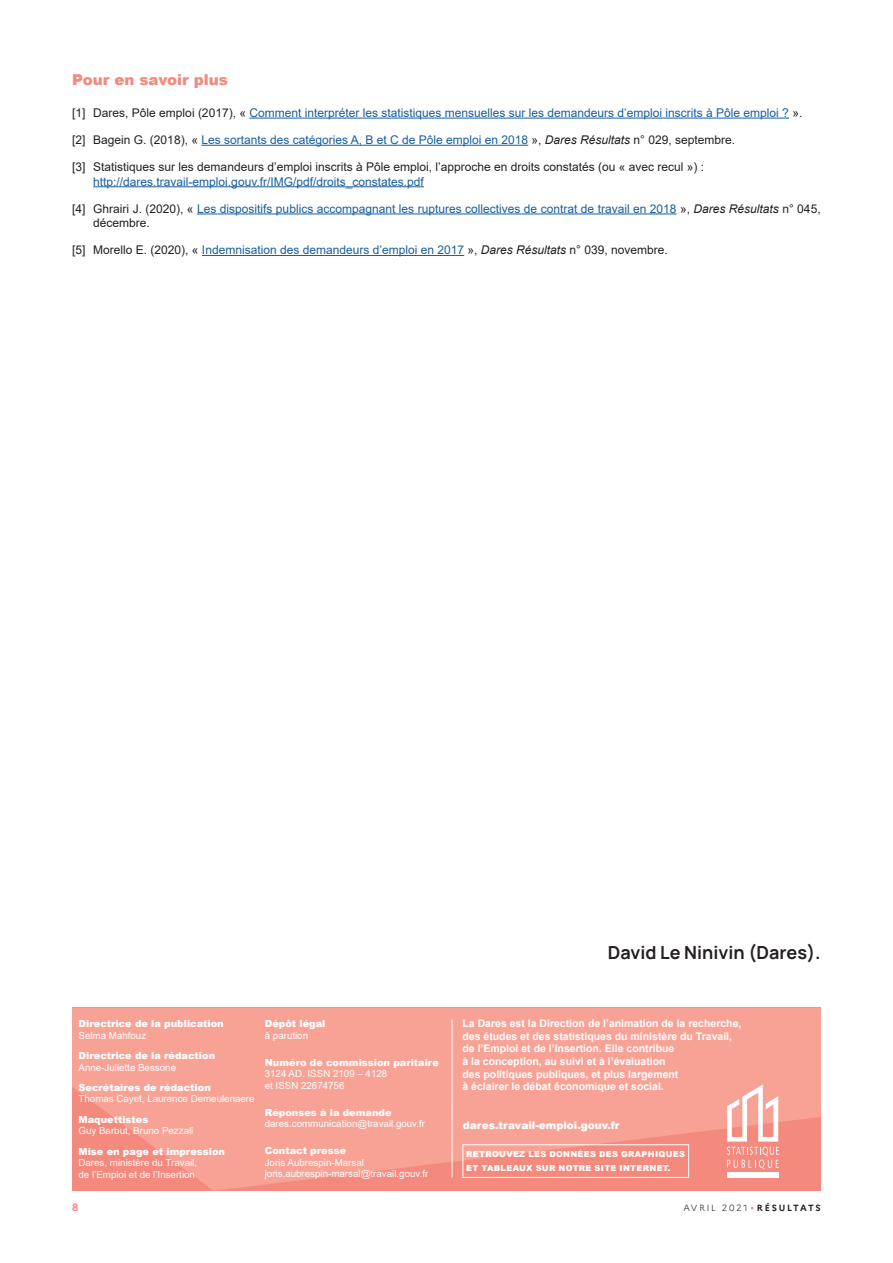
<style>
.page{position:relative;width:893px;height:1263px;background:#fff}
.page>*{position:absolute;margin:0;border:0;box-sizing:border-box;transform-origin:0 0}
.t1{font:700 18px "Manrope";color:#231f20}
.t2{font:900 15px "Arial";color:#f4897d}
.t3{font:12px/14.4px "Arial";color:#175d9e}
.t4{font:12px "Arial";color:#231f20}
.t5{font:700 10.5px/12.6px "Arial";color:#fff}
.t6{font:900 10.5px "Arial";color:#fff}
.t7{font:700 10.5px "Marianne";color:#f4897d}
.t8{font:9.75px/11.7px "Arial";color:#fff}
.t9{font:900 9.75px "Arial";color:#fff}
.t10{font:300 9px "Marianne";letter-spacing:.2em;color:#231f20}
.t11{font:900 8.25px/13.5px "Arial";letter-spacing:.035em;color:#fff}
.s1{color:#231f20}
.s2{font-style:italic;color:#231f20}
.s3{font-family:"Manrope";font-weight:700;color:#f4897d}
.s4{font-weight:700}
</style>
<div class="page">
<svg style="left:72px;top:1007px;width:749px;height:184px;background:#f79c90"></svg>
<hr style="left:452px;top:1019px;width:1px;height:158px;background:#fff">
<div style="left:462px;top:1144px;width:227px;height:34px;border:1px solid #fff"></div>
<div style="left:727px;top:1172px;width:51px;height:6px;background:#fff"></div>
<svg style="left:727px;top:1084px;width:52px;height:85px"></svg>
<hr style="left:249px;top:118px;width:540px;height:1px;background:#175d9e">
<hr style="left:201px;top:145px;width:327px;height:1px;background:#175d9e">
<hr style="left:93px;top:186px;width:331px;height:1px;background:#175d9e">
<hr style="left:197px;top:213px;width:480px;height:1px;background:#175d9e">
<hr style="left:202px;top:255px;width:262px;height:1px;background:#175d9e">
<p class="t2" style="left:72px;top:69px;width:157px">Pour en savoir plus</p>
<p class="t3" style="left:72px;top:105px;width:731px"><span class="s1">[1] Dares, Pôle emploi (2017), «</span> Comment interpréter les statistiques mensuelles sur les demandeurs d’emploi inscrits à Pôle emploi ? <span class="s1">».</span></p>
<p class="t3" style="left:72px;top:132px;width:664px"><span class="s1">[2] Bagein G. (2018), «</span> Les sortants des catégories A, B et C de Pôle emploi en 2018 <span class="s1">»,</span> <span class="s2">Dares Résultats</span> <span class="s1">n° 029, septembre.</span></p>
<p class="t4" style="left:72px;top:159px;width:633px">[3] Statistiques sur les demandeurs d’emploi inscrits à Pôle emploi, l’approche en droits constatés (ou « avec recul ») :</p>
<p class="t3" style="left:93px;top:174px;width:332px">http://dares.travail-emploi.gouv.fr/IMG/pdf/droits_constates.pdf</p>
<p class="t3" style="left:93px;top:201px;width:729px;text-indent:-21px"><span class="s1">[4] Ghrairi J. (2020), «</span> Les dispositifs publics accompagnant les ruptures collectives de contrat de travail en 2018 <span class="s1">»,</span> <span class="s2">Dares Résultats</span> <span class="s1">n° 045, décembre.</span></p>
<p class="t3" style="left:72px;top:243px;width:597px"><span class="s1">[5] Morello E. (2020), «</span> Indemnisation des demandeurs d’emploi en 2017 <span class="s1">»,</span> <span class="s2">Dares Résultats</span> <span class="s1">n° 039, novembre.</span></p>
<p class="t9" style="left:79px;top:1016px;width:147px">Directrice de la publication</p>
<p class="t8" style="left:79px;top:1029px;width:69px">Selma Mahfouz</p>
<p class="t9" style="left:79px;top:1048px;width:138px">Directrice de la rédaction</p>
<p class="t8" style="left:79px;top:1061px;width:99px">Anne-Juliette Bessone</p>
<p class="t9" style="left:79px;top:1080px;width:134px">Secrétaires de rédaction</p>
<p class="t8" style="left:79px;top:1093px;width:178px">Thomas Cayet, Laurence Demeulenaere</p>
<p class="t9" style="left:79px;top:1112px;width:71px">Maquettistes</p>
<p class="t8" style="left:79px;top:1125px;width:116px">Guy Barbut, Bruno Pezzali</p>
<p class="t9" style="left:79px;top:1144px;width:148px">Mise en page et impression</p>
<p class="t8" style="left:79px;top:1157px;width:120px">Dares, ministère du Travail, de l’Emploi et de l’Insertion</p>
<p class="t9" style="left:265px;top:1017px;width:62px">Dépôt légal</p>
<p class="t8" style="left:265px;top:1030px;width:45px">à parution</p>
<p class="t9" style="left:265px;top:1055px;width:176px">Numéro de commission paritaire</p>
<p class="t8" style="left:265px;top:1068px;width:124px">3124 AD. ISSN 2109 – 4128 et ISSN 22674756</p>
<p class="t9" style="left:265px;top:1105px;width:128px">Réponses à la demande</p>
<p class="t8" style="left:265px;top:1118px;width:162px">dares.communication@travail.gouv.fr</p>
<p class="t9" style="left:265px;top:1143px;width:83px">Contact presse</p>
<p class="t8" style="left:265px;top:1156px;width:165px">Joris Aubrespin-Marsal joris.aubrespin-marsal@travail.gouv.fr</p>
<h1 class="t1" style="left:608px;top:940px;width:214px">David Le Ninivin (Dares).</h1>
<p class="t5" style="left:462px;top:1017px;width:280px">La Dares est la Direction de l’animation de la recherche, des études et des statistiques du ministère du Travail, de l’Emploi et de l’Insertion. Elle contribue<br>à la conception, au suivi et à l’évaluation<br>des politiques publiques, et plus largement<br>à éclairer le débat économique et social.</p>
<p class="t6" style="left:463px;top:1117px;width:158px">dares.travail-emploi.gouv.fr</p>
<p class="t11" style="left:466px;top:1147px;width:220px">RETROUVEZ LES DONNÉES DES GRAPHIQUES<br>ET TABLEAUX SUR NOTRE SITE INTERNET.</p>
<p class="t7" style="left:72px;top:1201px;width:8px">8</p>
<p class="t10" style="left:683px;top:1203px;width:139px">AVRIL 2021<span class="s3">•</span><span class="s4">RÉSULTATS</span></p>
</div>
